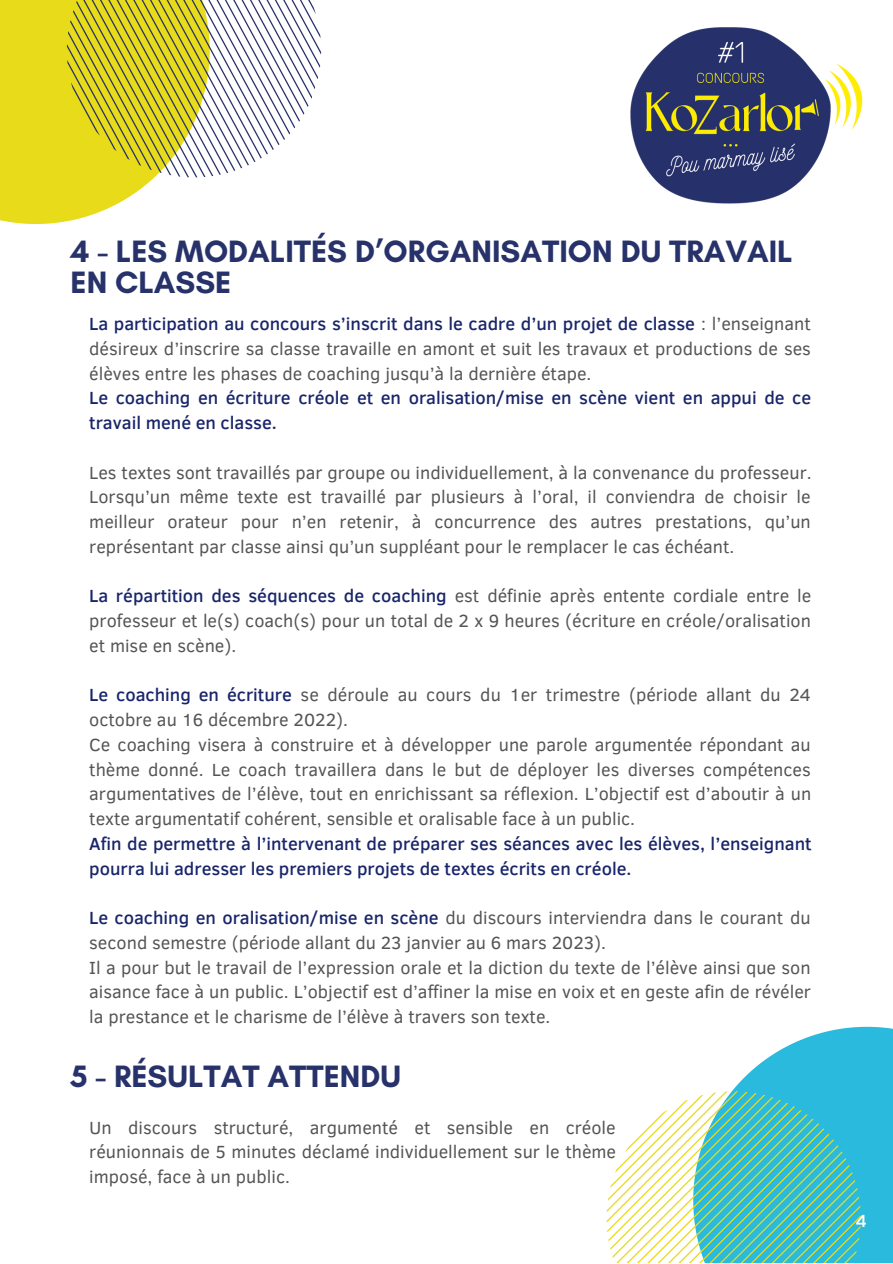
<style>
.page{position:relative;width:893px;height:1264px;background:#fff}
.page>*{position:absolute;margin:0;border:0;box-sizing:border-box;transform-origin:0 0}
.t1{font:700 31.5px/31.5px "Glacial Indifference";color:#27326b}
.t2{font:18px/24.8px "Clear Sans";color:#545454;text-align:justify}
.t3{font:500 18px/24.8px "Clear Sans";color:#19256b}
.t4{font:500 18px "Clear Sans";color:#fff}
.s1{font-weight:500;color:#19256b}
</style>
<div class="page">
<svg style="left:0;top:0;width:154px;height:224px;background:#eadf36"></svg>
<svg style="left:36px;top:0;width:286px;height:178px"></svg>
<svg style="left:732px;top:1026px;width:160px;height:236px;fill:#29badd"></svg>
<svg style="left:606px;top:1091px;width:254px;height:171px"></svg>
<img style="left:630px;top:27px;width:233px;height:177px">
<h1 class="t1" style="left:70px;top:235px;width:723px">4 - LES MODALITÉS D’ORGANISATION DU TRAVAIL<br>EN CLASSE</h1>
<p class="t2" style="left:89px;top:310px;width:723px"><span class="s1">La participation au concours s’inscrit dans le cadre d’un projet de classe</span> : l’enseignant désireux d’inscrire sa classe travaille en amont et suit les travaux et productions de ses élèves entre les phases de coaching jusqu’à la dernière étape.</p>
<p class="t3" style="left:89px;top:385px;width:723px">Le coaching en écriture créole et en oralisation/mise en scène vient en appui de ce travail mené en classe.</p>
<p class="t2" style="left:89px;top:459px;width:723px">Les textes sont travaillés par groupe ou individuellement, à la convenance du professeur.<br>Lorsqu’un même texte est travaillé par plusieurs à l’oral, il conviendra de choisir le meilleur orateur pour n’en retenir, à concurrence des autres prestations, qu’un représentant par classe ainsi qu’un suppléant pour le remplacer le cas échéant.</p>
<p class="t2" style="left:89px;top:582px;width:723px"><span class="s1">La répartition des séquences de coaching</span> est définie après entente cordiale entre le professeur et le(s) coach(s) pour un total de 2 x 9 heures (écriture en créole/oralisation et mise en scène).</p>
<p class="t2" style="left:89px;top:681px;width:723px;text-align:left"><span class="s1">Le coaching en écriture</span> se déroule au cours du 1er trimestre (période allant du 24 octobre au 16 décembre 2022).<br>Ce coaching visera à construire et à développer une parole argumentée répondant au thème donné. Le coach travaillera dans le but de déployer les diverses compétences argumentatives de l’élève, tout en enrichissant sa réflexion. L’objectif est d’aboutir à un texte argumentatif cohérent, sensible et oralisable face à un public.</p>
<p class="t3" style="left:89px;top:830px;width:723px">Afin de permettre à l’intervenant de préparer ses séances avec les élèves, l’enseignant pourra lui adresser les premiers projets de textes écrits en créole.</p>
<p class="t2" style="left:89px;top:904px;width:723px;text-align:left"><span class="s1">Le coaching en oralisation/mise en scène</span> du discours interviendra dans le courant du second semestre (période allant du 23 janvier au 6 mars 2023).<br>Il a pour but le travail de l’expression orale et la diction du texte de l’élève ainsi que son aisance face à un public. L’objectif est d’affiner la mise en voix et en geste afin de révéler la prestance et le charisme de l’élève à travers son texte.</p>
<h1 class="t1" style="left:70px;top:1059px;width:332px">5 - RÉSULTAT ATTENDU</h1>
<p class="t2" style="left:89px;top:1114px;width:528px">Un discours structuré, argumenté et sensible en créole réunionnais de 5 minutes déclamé individuellement sur le thème imposé, face à un public.</p>
<p class="t4" style="left:855px;top:1207px;width:13px">4</p>
</div>
